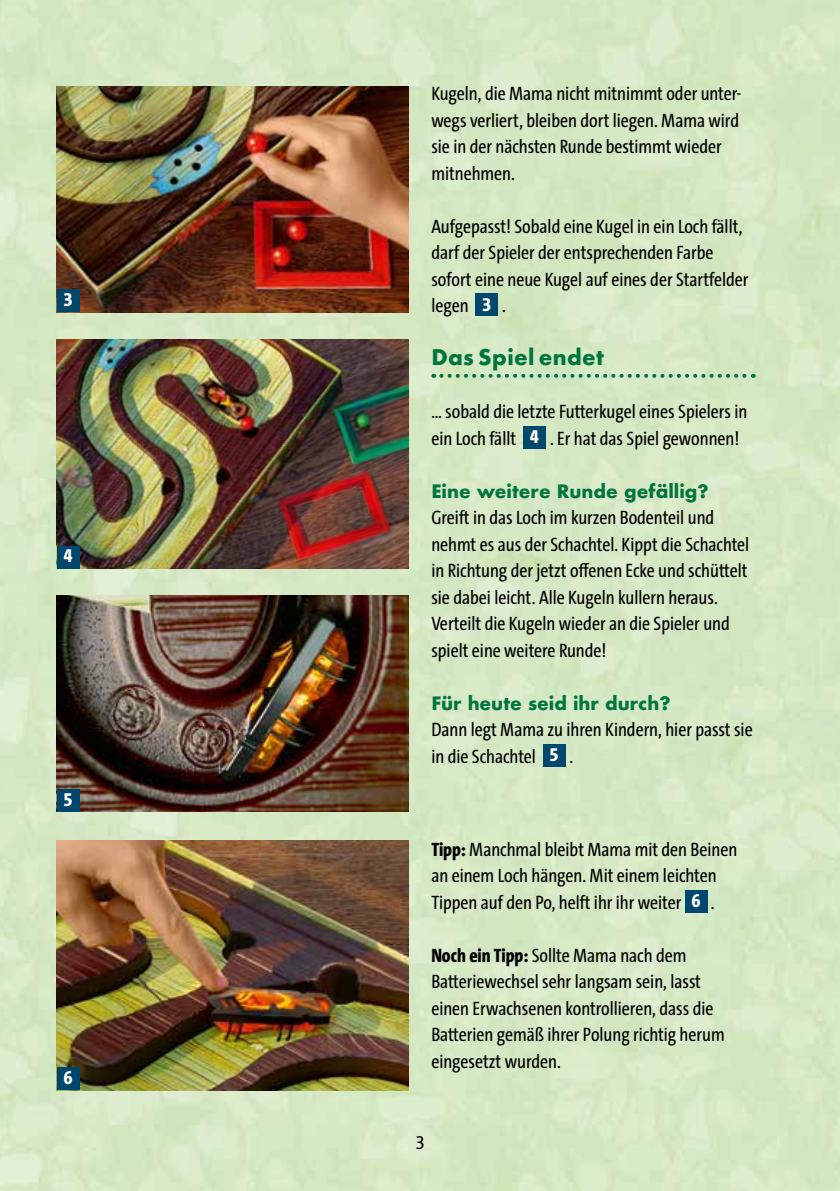
<style>
.page{position:relative;width:840px;height:1191px;background:#fff}
.page>*{position:absolute;margin:0;border:0;box-sizing:border-box;transform-origin:0 0}
.t1{font:700 21px "Futura";letter-spacing:.015em;color:#00753d}
.t2{font:19.6px/26.6px "The Sans Cd LF5 Plain";color:#000}
.t3{font:800 19.6px "The Sans Cd LF8";color:#fff}
.t4{font:700 18px "Futura";color:#00753d}
.s1{font-family:"The Sans Cd LF8";font-weight:800;color:#fff}
.s2{font-family:"The Sans Cd LF8";font-weight:800}
</style>
<div class="page">
<img style="left:1px;top:0;width:838px;height:1191px">
<img style="left:0;top:0;width:1px;height:1191px">
<img style="left:57px;top:87px;width:351px;height:225px">
<img style="left:57px;top:339px;width:351px;height:229px">
<img style="left:57px;top:841px;width:351px;height:249px">
<svg style="left:441px;top:374px;width:312px;height:4px"></svg>
<div style="left:475px;top:294px;width:23px;height:22px;background:#00476d"></div>
<div style="left:522px;top:426px;width:23px;height:23px;background:#00476d"></div>
<div style="left:542px;top:744px;width:23px;height:23px;background:#00476d"></div>
<img style="left:57px;top:595px;width:351px;height:216px">
<div style="left:57px;top:290px;width:22px;height:22px;background:#00476d"></div>
<div style="left:57px;top:546px;width:22px;height:22px;background:#00476d"></div>
<div style="left:57px;top:789px;width:22px;height:22px;background:#00476d"></div>
<div style="left:684px;top:890px;width:23px;height:23px;background:#00476d"></div>
<div style="left:57px;top:1067px;width:22px;height:23px;background:#00476d"></div>
<p class="t3" style="left:64px;top:287px;width:10px">3</p>
<p class="t3" style="left:64px;top:543px;width:10px">4</p>
<p class="t3" style="left:64px;top:786px;width:10px">5</p>
<p class="t3" style="left:64px;top:1065px;width:10px">6</p>
<p class="t2" style="left:431px;top:80px;width:311px">Kugeln, die Mama nicht mitnimmt oder unter&shy;wegs verliert, bleiben dort liegen. Mama wird sie in der nächsten Runde bestimmt wieder mitnehmen.</p>
<p class="t2" style="left:431px;top:212px;width:318px">Aufgepasst! Sobald eine Kugel in ein Loch fällt, darf der Spieler der entsprechenden Farbe sofort eine neue Kugel auf eines der Startfelder legen <span class="s1">3</span> .</p>
<p class="t1" style="left:431px;top:342px;width:174px">Das Spiel endet</p>
<p class="t2" style="left:431px;top:398px;width:317px">… sobald die letzte Futterkugel eines Spielers in ein Loch fällt <span class="s1">4</span> . Er hat das Spiel gewonnen!</p>
<p class="t4" style="left:431px;top:478px;width:278px">Eine weitere Runde gefällig?</p>
<p class="t2" style="left:431px;top:504px;width:319px">Greift in das Loch im kurzen Bodenteil und nehmt es aus der Schachtel. Kippt die Schachtel in Richtung der jetzt offenen Ecke und schüttelt sie dabei leicht. Alle Kugeln kullern heraus.<br>Verteilt die Kugeln wieder an die Spieler und spielt eine weitere Runde!</p>
<p class="t4" style="left:431px;top:690px;width:241px">Für heute seid ihr durch?</p>
<p class="t2" style="left:431px;top:716px;width:322px">Dann legt Mama zu ihren Kindern, hier passt sie in die Schachtel <span class="s1">5</span> .</p>
<p class="t2" style="left:431px;top:835px;width:307px"><span class="s2">Tipp:</span> Manchmal bleibt Mama mit den Beinen an einem Loch hängen. Mit einem leichten<br>Tippen auf den Po, helft ihr ihr weiter <span class="s1">6</span> .</p>
<p class="t2" style="left:431px;top:941px;width:295px"><span class="s2">Noch ein Tipp:</span> Sollte Mama nach dem Batteriewechsel sehr langsam sein, lasst einen Erwachsenen kontrollieren, dass die Batterien gemäß ihrer Polung richtig herum eingesetzt wurden.</p>
<p class="t2" style="left:415px;top:1128px;width:10px">3</p>
</div>
